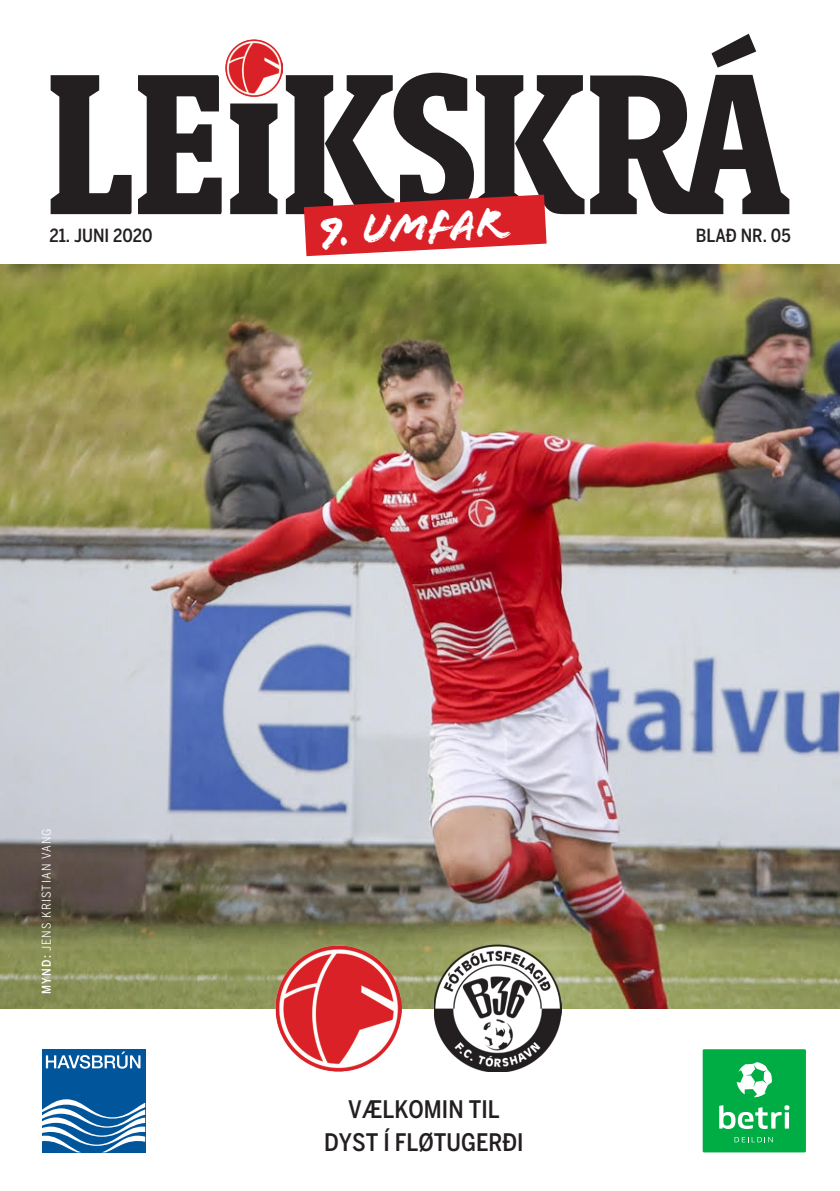
<style>
.page{position:relative;width:840px;height:1191px;background:#fff}
.page>*{position:absolute;margin:0;border:0;box-sizing:border-box;transform-origin:0 0}
.t1{font:43.4px "Flood Std";color:#fff}
.t2{font:500 24px "Benton Sans Cond";color:#231f20}
.t3{font:500 18px "Benton Sans Cond";color:#231f20}
.Byline{font:12px "Benton Sans Cond";letter-spacing:.1em;color:#fff}
.s1{font-weight:500}
</style>
<div class="page">
<img style="left:0;top:264px;width:839px;height:744px">
<img style="left:434px;top:945px;width:127px;height:126px">
<div style="left:702px;top:1049px;width:103px;height:103px;background:#00ad44"></div>
<svg style="left:719px;top:1105px;width:70px;height:24px"></svg>
<svg style="left:734px;top:1137px;width:38px;height:5px"></svg>
<svg style="left:736px;top:1062px;width:35px;height:35px"></svg>
<img style="left:275px;top:945px;width:126px;height:126px">
<svg style="left:51px;top:75px;width:80px;height:139px"></svg>
<svg style="left:138px;top:75px;width:83px;height:139px"></svg>
<svg style="left:230px;top:103px;width:47px;height:111px"></svg>
<img style="left:225px;top:40px;width:57px;height:56px">
<svg style="left:590px;top:75px;width:198px;height:139px"></svg>
<svg style="left:711px;top:34px;width:44px;height:34px"></svg>
<svg style="left:286px;top:73px;width:298px;height:183px"></svg>
<div style="left:42px;top:1049px;width:103px;height:103px;background:#01559a"></div>
<svg style="left:42px;top:1099px;width:103px;height:53px"></svg>
<svg style="left:46px;top:1051px;width:94px;height:17px"></svg>
<p class="t3" style="left:49px;top:225px;width:105px">21. JUNI 2020</p>
<p class="t1" style="left:318px;top:207px;width:185px;rotate:-3deg">9. umfar</p>
<p class="t3" style="left:695px;top:225px;width:96px">BLAÐ NR. 05</p>
<p class="Byline" style="left:39px;top:994px;width:167px;rotate:-90deg"><span class="s1">MYND:</span> JENS KRISTIAN VANG</p>
<p class="t2" style="left:348px;top:1095px;width:153px">VÆLKOMIN TIL</p>
<p class="t2" style="left:324px;top:1128px;width:201px">DYST Í FLØTUGERÐI</p>
</div>
